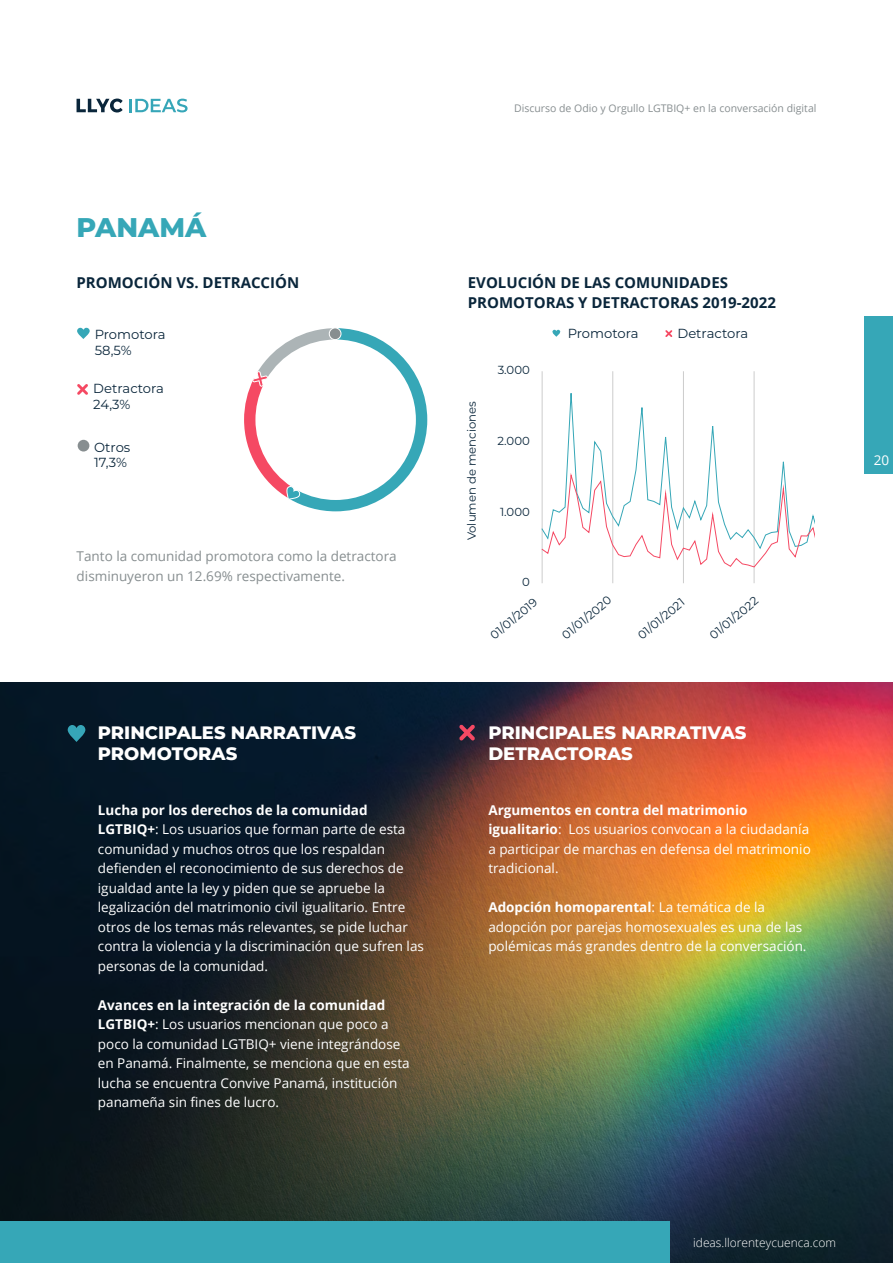
<style>
.page{position:relative;width:893px;height:1263px;background:#fff}
.page>*{position:absolute;margin:0;border:0;box-sizing:border-box;transform-origin:0 0}
.t1{font:800 27px "Montserrat";color:#36a7b7}
.t2{font:800 18px/21px "Montserrat";color:#fff}
.t3{font:700 15px/19.5px "Open Sans";color:#0a263b}
.t4{font:13.5px/19.5px "Open Sans";color:#fff}
.t5{font:13.5px/19.5px "Open Sans";color:#878e90}
.t6{font:13.2px/15.8px "Montserrat";color:#0a263b}
.t7{font:300 12px "Open Sans";color:#fff}
.t8{font:11.7px "Montserrat";color:#0a263b}
.t9{font:10.5px "Open Sans";color:#878e90}
.s1{font-weight:700}
</style>
<div class="page">
<hr style="left:542px;top:371px;width:1px;height:212px;background:#ccc">
<hr style="left:612px;top:371px;width:1px;height:212px;background:#ccc">
<hr style="left:683px;top:371px;width:1px;height:212px;background:#ccc">
<hr style="left:754px;top:371px;width:1px;height:212px;background:#ccc">
<svg style="left:542px;top:380px;width:213px;height:80px"></svg>
<svg style="left:569px;top:391px;width:4px;height:4px"></svg>
<svg style="left:593px;top:440px;width:10px;height:13px"></svg>
<svg style="left:640px;top:405px;width:4px;height:5px"></svg>
<svg style="left:663px;top:435px;width:5px;height:4px"></svg>
<svg style="left:711px;top:424px;width:4px;height:4px"></svg>
<svg style="left:542px;top:460px;width:272px;height:109px"></svg>
<svg style="left:665px;top:330px;width:8px;height:7px"></svg>
<svg style="left:552px;top:330px;width:8px;height:7px"></svg>
<div style="left:329px;top:327px;width:12px;height:13px;border:1px solid #fff;border-radius:50%"></div>
<svg style="left:244px;top:328px;width:183px;height:183px"></svg>
<svg style="left:77px;top:328px;width:13px;height:11px"></svg>
<svg style="left:77px;top:384px;width:11px;height:11px"></svg>
<div style="left:78px;top:440px;width:11px;height:11px;background:#878e90;border-radius:50%"></div>
<img style="left:0;top:682px;width:893px;height:581px">
<svg style="left:129px;top:99px;width:59px;height:13px"></svg>
<svg style="left:77px;top:99px;width:46px;height:13px"></svg>
<div style="left:0;top:1221px;width:669px;height:42px;background:#36a7b7"></div>
<div style="left:864px;top:316px;width:29px;height:158px;background:#36a7b7"></div>
<svg style="left:68px;top:725px;width:17px;height:17px"></svg>
<svg style="left:459px;top:724px;width:16px;height:16px"></svg>
<h1 class="t1" style="left:77px;top:207px;width:131px">PANAMÁ</h1>
<p class="t3" style="left:77px;top:272px;width:224px">PROMOCIÓN VS. DETRACCIÓN</p>
<p class="t6" style="left:95px;top:326px;width:72px">Promotora<br>58,5%</p>
<p class="t6" style="left:93px;top:380px;width:72px">Detractora<br>24,3%</p>
<p class="t6" style="left:94px;top:438px;width:38px">Otros<br>17,3%</p>
<p class="t5" style="left:77px;top:546px;width:322px">Tanto la comunidad promotora como la detractora disminuyeron un 12.69% respectivamente.</p>
<h2 class="t2" style="left:98px;top:721px;width:260px">PRINCIPALES NARRATIVAS<br>PROMOTORAS</h2>
<p class="t4" style="left:98px;top:800px;width:328px"><span class="s1">Lucha por los derechos de la comunidad LGTBIQ+</span>: Los usuarios que forman parte de esta comunidad y muchos otros que los respaldan defienden el reconocimiento de sus derechos de igualdad ante la ley y piden que se apruebe la legalización del matrimonio civil igualitario. Entre otros de los temas más relevantes, se pide luchar contra la violencia y la discriminación que sufren las personas de la comunidad.</p>
<p class="t4" style="left:98px;top:994px;width:313px"><span class="s1">Avances en la integración de la comunidad LGTBIQ+</span>: Los usuarios mencionan que poco a poco la comunidad LGTBIQ+ viene integrándose en Panamá. Finalmente, se menciona que en esta lucha se encuentra Convive Panamá, institución panameña sin fines de lucro.</p>
<p class="t9" style="left:514px;top:101px;width:304px">Discurso de Odio y Orgullo LGTBIQ+ en la conversación digital</p>
<p class="t3" style="left:468px;top:272px;width:310px">EVOLUCIÓN DE LAS COMUNIDADES<br>PROMOTORAS Y DETRACTORAS 2019-2022</p>
<p class="t8" style="left:463px;top:540px;width:141px;rotate:-90deg">Volumen de menciones</p>
<p class="t8" style="left:498px;top:362px;width:34px">3.000</p>
<p class="t8" style="left:497px;top:433px;width:34px">2.000</p>
<p class="t8" style="left:500px;top:503px;width:31px">1.000</p>
<p class="t6" style="left:568px;top:324px;width:72px">Promotora</p>
<p class="t6" style="left:677px;top:324px;width:72px">Detractora</p>
<p class="t8" style="left:522px;top:574px;width:9px">0</p>
<p class="t8" style="left:487px;top:631px;width:59px;rotate:-40deg">01/01/2019</p>
<p class="t8" style="left:558px;top:631px;width:62px;rotate:-40deg">01/01/2020</p>
<p class="t8" style="left:634px;top:631px;width:58px;rotate:-40deg">01/01/2021</p>
<p class="t8" style="left:706px;top:631px;width:61px;rotate:-40deg">01/01/2022</p>
<h2 class="t2" style="left:488px;top:721px;width:260px">PRINCIPALES NARRATIVAS<br>DETRACTORAS</h2>
<p class="t4" style="left:488px;top:800px;width:324px"><span class="s1">Argumentos en contra del matrimonio igualitario</span>: Los usuarios convocan a la ciudadanía a participar de marchas en defensa del matrimonio tradicional.</p>
<p class="t4" style="left:488px;top:897px;width:320px"><span class="s1">Adopción homoparental</span>: La temática de la adopción por parejas homosexuales es una de las polémicas más grandes dentro de la conversación.</p>
<p class="t4" style="left:874px;top:450px;width:17px">20</p>
<p class="t7" style="left:693px;top:1234px;width:144px">ideas.llorenteycuenca.com</p>
</div>
